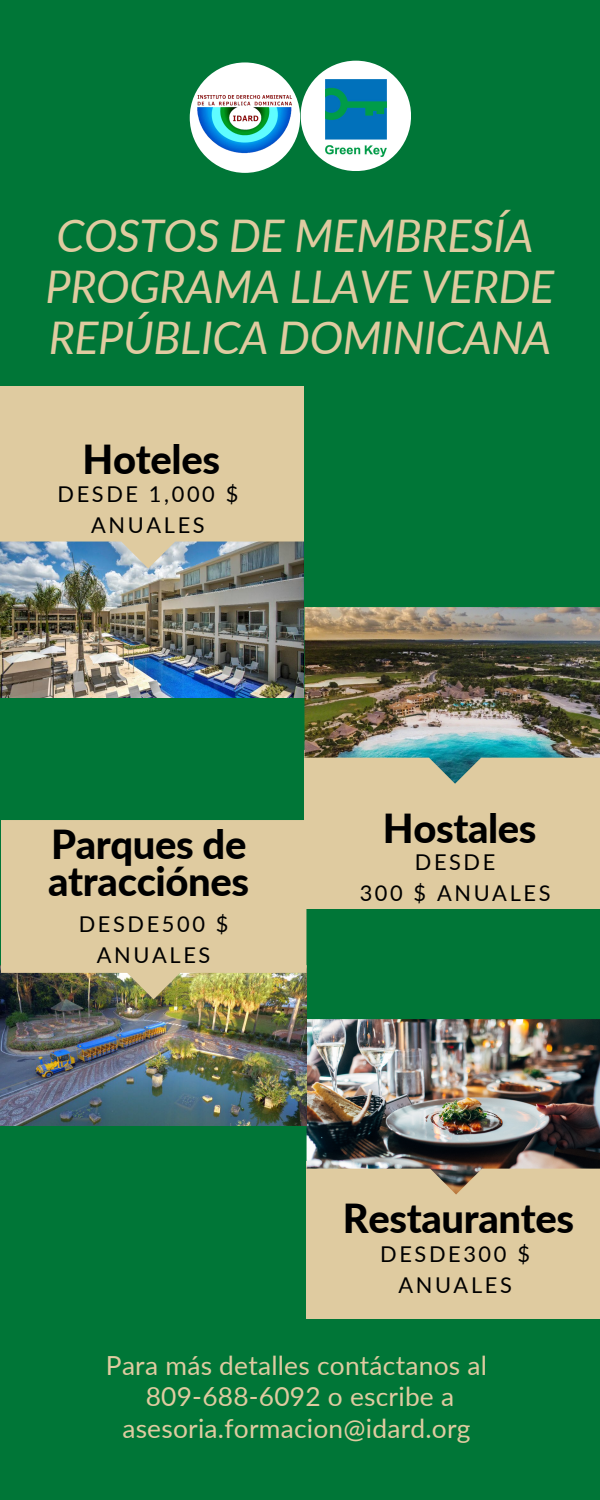
<style>
.page{position:relative;width:600px;height:1500px;background:#007637}
.page>*{position:absolute;margin:0;border:0;box-sizing:border-box;transform-origin:0 0}
.t1{font:italic 45px/51px "Lato";letter-spacing:-.01em;color:#dfcba0}
.t2{font:800 40px/37.5px "Lato";letter-spacing:-.01em;color:#000}
.t3{font:26.3px/31.5px "Lato";letter-spacing:.01em;color:#dfcba0;text-align:center}
.t4{font:21.8px/30.8px "Lato";letter-spacing:.12em;color:#000;text-align:center}
</style>
<div class="page">
<img style="left:0;top:569px;width:304px;height:129px">
<svg style="left:0;top:386px;width:304px;height:183px;background:#d1c4a1"></svg>
<div style="left:304px;top:750px;width:296px;height:158px;background:#dfcba0"></div>
<img style="left:304px;top:607px;width:296px;height:177px">
<div style="left:307px;top:1161px;width:293px;height:157px;background:#dfcba0"></div>
<img style="left:307px;top:1019px;width:293px;height:176px">
<img style="left:1px;top:999px;width:305px;height:127px">
<svg style="left:1px;top:820px;width:305px;height:179px;background:#d1c094"></svg>
<div style="left:301px;top:61px;width:110px;height:110px;background:#fff;border-radius:50%"></div>
<img style="left:325px;top:79px;width:62px;height:77px">
<div style="left:190px;top:62px;width:110px;height:111px;background:#fff;border-radius:50%"></div>
<img style="left:195px;top:95px;width:100px;height:63px">
<p class="t1" style="left:56px;top:209px;width:479px">COSTOS DE MEMBRESÍA</p>
<p class="t1" style="left:46px;top:260px;width:510px">PROGRAMA LLAVE VERDE<br>REPÚBLICA DOMINICANA</p>
<p class="t2" style="left:83px;top:440px;width:139px">Hoteles</p>
<p class="t4" style="left:58px;top:478px;width:182px">DESDE 1,000 $<br>ANUALES</p>
<p class="t2" style="left:48px;top:825px;width:203px">Parques de atracciónes</p>
<p class="t4" style="left:79px;top:908px;width:151px">DESDE500 $<br>ANUALES</p>
<p class="t2" style="left:383px;top:809px;width:155px">Hostales</p>
<p class="t4" style="left:415px;top:846px;width:82px">DESDE</p>
<p class="t4" style="left:360px;top:877px;width:192px">300 $ ANUALES</p>
<p class="t2" style="left:343px;top:1198px;width:233px">Restaurantes</p>
<p class="t4" style="left:380px;top:1239px;width:151px">DESDE300 $<br>ANUALES</p>
<p class="t3" style="left:106px;top:1349px;width:383px">Para más detalles contáctanos al</p>
<p class="t3" style="left:122px;top:1380px;width:350px">809-688-6092 o escribe a asesoria.formacion@idard.org</p>
</div>
